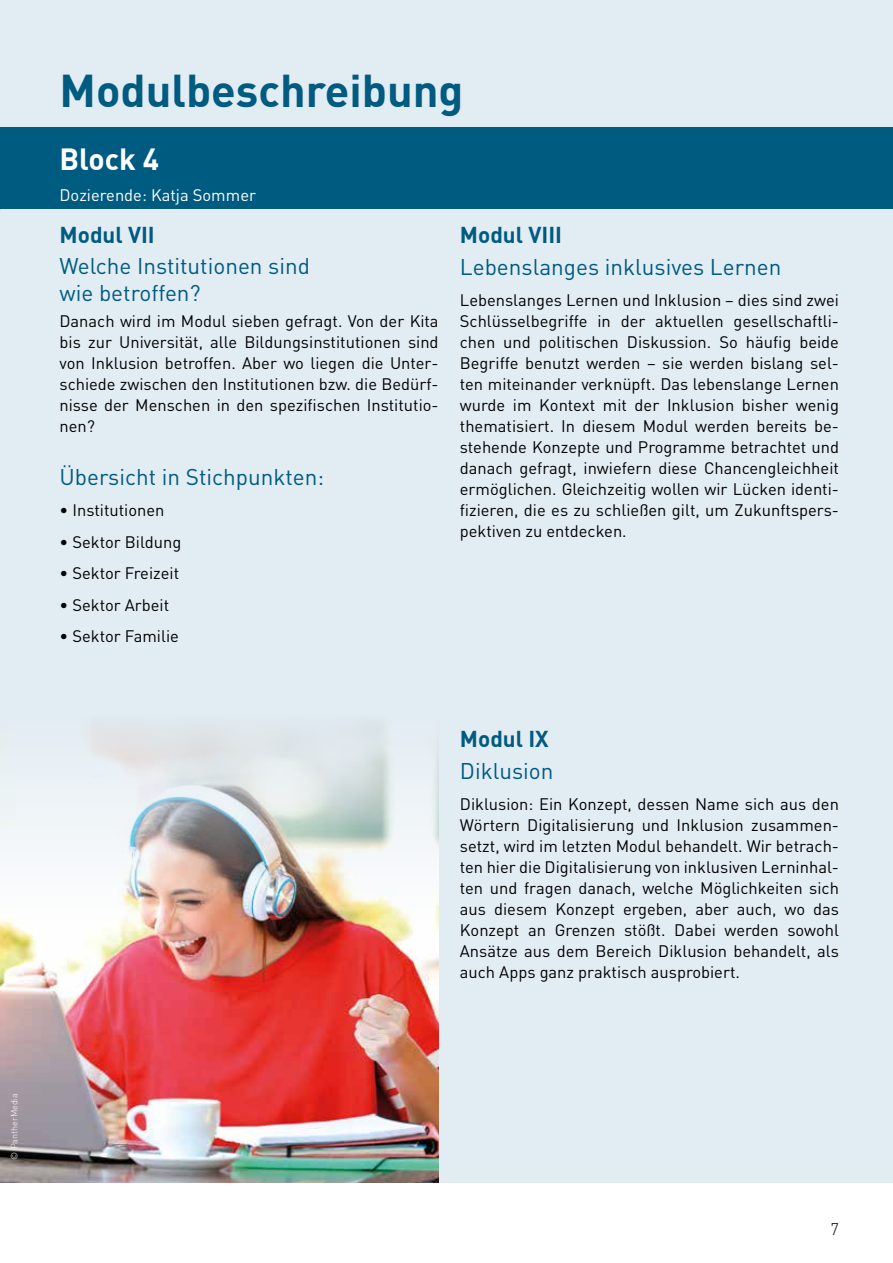
<style>
.page{position:relative;width:893px;height:1263px;background:#fff}
.page>*{position:absolute;margin:0;border:0;box-sizing:border-box;transform-origin:0 0}
.t1{font:700 45px "DIN";color:#005b80}
.t2{font:700 30px "DIN";color:#fff}
.t3{font:22.5px/27px "DIN";color:#005b80}
.t4{font:700 22.5px "DIN";color:#005b80}
.t5{font:16.5px/21px "DIN";color:#000;text-align:justify}
.t6{font:16.5px "DIN";color:#fff}
.t7{font:300 16.5px "DIN";color:#000}
.t8{font:300 9px "DIN";color:#fff}
</style>
<div class="page">
<div style="left:0;top:0;width:893px;height:1183px;background:#e2ecf3"></div>
<div style="left:0;top:128px;width:893px;height:81px;background:#005b80"></div>
<img style="left:0;top:725px;width:439px;height:458px">
<h1 class="t1" style="left:60px;top:61px;width:406px">Modulbeschreibung</h1>
<h2 class="t2" style="left:60px;top:139px;width:101px">Block 4</h2>
<p class="t6" style="left:60px;top:185px;width:198px">Dozierende: Katja Sommer</p>
<h3 class="t4" style="left:60px;top:220px;width:97px">Modul VII</h3>
<h3 class="t3" style="left:60px;top:252px;width:252px">Welche Institutionen sind wie betroffen?</h3>
<p class="t5" style="left:60px;top:310px;width:381px">Danach wird im Modul sieben gefragt. Von der Kita bis zur Universität, alle Bildungsinstitutionen sind von Inklusion betroffen. Aber wo liegen die Unter&shy;schiede zwischen den Institutionen bzw. die Bedürf&shy;nisse der Menschen in den spezifischen Institutio&shy;nen?</p>
<h3 class="t3" style="left:60px;top:462px;width:266px">Übersicht in Stichpunkten:</h3>
<p class="t5" style="left:60px;top:499px;width:106px">• Institutionen</p>
<p class="t5" style="left:60px;top:531px;width:123px">• Sektor Bildung</p>
<p class="t5" style="left:60px;top:562px;width:121px">• Sektor Freizeit</p>
<p class="t5" style="left:60px;top:594px;width:111px">• Sektor Arbeit</p>
<p class="t5" style="left:60px;top:625px;width:121px">• Sektor Familie</p>
<h3 class="t4" style="left:460px;top:220px;width:104px">Modul VIII</h3>
<h3 class="t3" style="left:460px;top:252px;width:323px">Lebenslanges inklusives Lernen</h3>
<p class="t5" style="left:460px;top:289px;width:381px">Lebenslanges Lernen und Inklusion – dies sind zwei Schlüsselbegriffe in der aktuellen gesellschaftli&shy;chen und politischen Diskussion. So häufig beide Begriffe benutzt werden – sie werden bislang sel&shy;ten miteinander verknüpft. Das lebenslange Lernen wurde im Kontext mit der Inklusion bisher wenig thematisiert. In diesem Modul werden bereits be&shy;stehende Konzepte und Programme betrachtet und danach gefragt, inwiefern diese Chancengleichheit ermöglichen. Gleichzeitig wollen wir Lücken identi&shy;fizieren, die es zu schließen gilt, um Zukunftspers&shy;pektiven zu entdecken.</p>
<h3 class="t4" style="left:460px;top:724px;width:90px">Modul IX</h3>
<h3 class="t3" style="left:460px;top:756px;width:95px">Diklusion</h3>
<p class="t5" style="left:460px;top:793px;width:381px">Diklusion: Ein Konzept, dessen Name sich aus den Wörtern Digitalisierung und Inklusion zusammen&shy;setzt, wird im letzten Modul behandelt. Wir betrach&shy;ten hier die Digitalisierung von inklusiven Lerninhal&shy;ten und fragen danach, welche Möglichkeiten sich aus diesem Konzept ergeben, aber auch, wo das Konzept an Grenzen stößt. Dabei werden sowohl Ansätze aus dem Bereich Diklusion behandelt, als auch Apps ganz praktisch ausprobiert.</p>
<p class="t8" style="left:9px;top:1159px;width:67px;rotate:-90deg">© PantherMedia</p>
<p class="t7" style="left:830px;top:1218px;width:10px">7</p>
</div>
